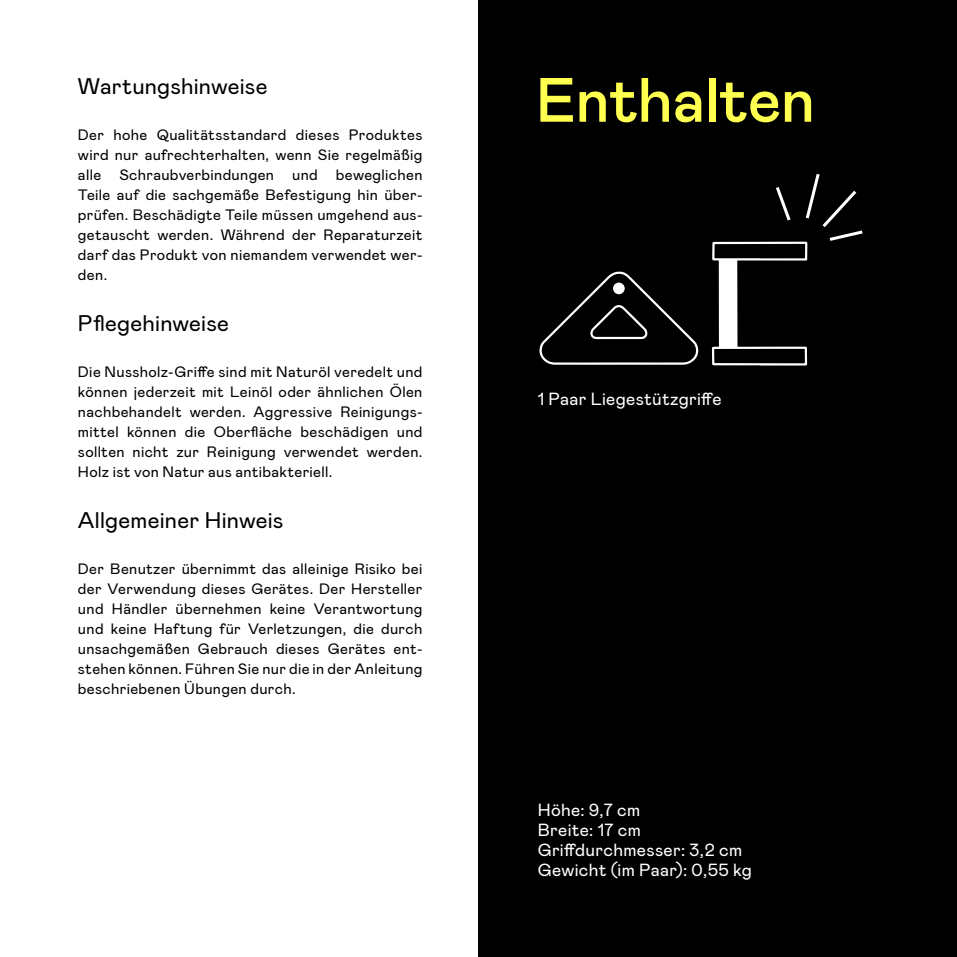
<style>
.page{position:relative;width:957px;height:957px;background:#fff}
.page>*{position:absolute;margin:0;border:0;box-sizing:border-box;transform-origin:0 0}
.t1{font:500 62.5px "Mabry";letter-spacing:-.01em;color:#ffff50}
.t2{font:22.5px "Mabry";letter-spacing:.01em;color:#000}
.t3{font:17.5px/20px "Mabry";letter-spacing:.02em;color:#fff}
.t4{font:15px/20px "Mabry";letter-spacing:.025em;color:#000;text-align:justify}
</style>
<div class="page">
<div style="left:478px;top:0;width:479px;height:957px;background:#000"></div>
<svg style="left:712px;top:174px;width:150px;height:191px"></svg>
<svg style="left:539px;top:271px;width:159px;height:94px"></svg>
<div style="left:613px;top:283px;width:12px;height:11px;background:#fff;border-radius:50%"></div>
<h2 class="t2" style="left:78px;top:70px;width:191px">Wartungshinweise</h2>
<p class="t4" style="left:78px;top:124px;width:346px">Der hohe Qualitätsstandard dieses Produktes wird nur aufrechterhalten, wenn Sie regelmäßig alle Schraubverbindungen und beweglichen Teile auf die sachgemäße Befestigung hin über&shy;prüfen. Beschädigte Teile müssen umgehend aus&shy;getauscht werden. Während der Reparaturzeit darf das Produkt von niemandem verwendet wer&shy;den.</p>
<h2 class="t2" style="left:78px;top:307px;width:152px">Pflegehinweise</h2>
<p class="t4" style="left:78px;top:361px;width:346px">Die Nussholz-Griffe sind mit Naturöl veredelt und können jederzeit mit Leinöl oder ähnlichen Ölen nachbehandelt werden. Aggressive Reinigungs&shy;mittel können die Oberfläche beschädigen und sollten nicht zur Reinigung verwendet werden.<br>Holz ist von Natur aus antibakteriell.</p>
<h2 class="t2" style="left:78px;top:504px;width:207px">Allgemeiner Hinweis</h2>
<p class="t4" style="left:78px;top:558px;width:346px">Der Benutzer übernimmt das alleinige Risiko bei der Verwendung dieses Gerätes. Der Hersteller und Händler übernehmen keine Verantwortung und keine Haftung für Verletzungen, die durch unsachgemäßen Gebrauch dieses Gerätes ent&shy;stehen können. Führen Sie nur die in der Anleitung beschriebenen Übungen durch.</p>
<h1 class="t1" style="left:536px;top:55px;width:281px">Enthalten</h1>
<p class="t3" style="left:538px;top:388px;width:185px">1 Paar Liegestützgriffe</p>
<p class="t3" style="left:538px;top:799px;width:216px">Höhe: 9,7 cm<br>Breite: 17 cm<br>Griffdurchmesser: 3,2 cm<br>Gewicht (im Paar): 0,55 kg</p>
</div>
